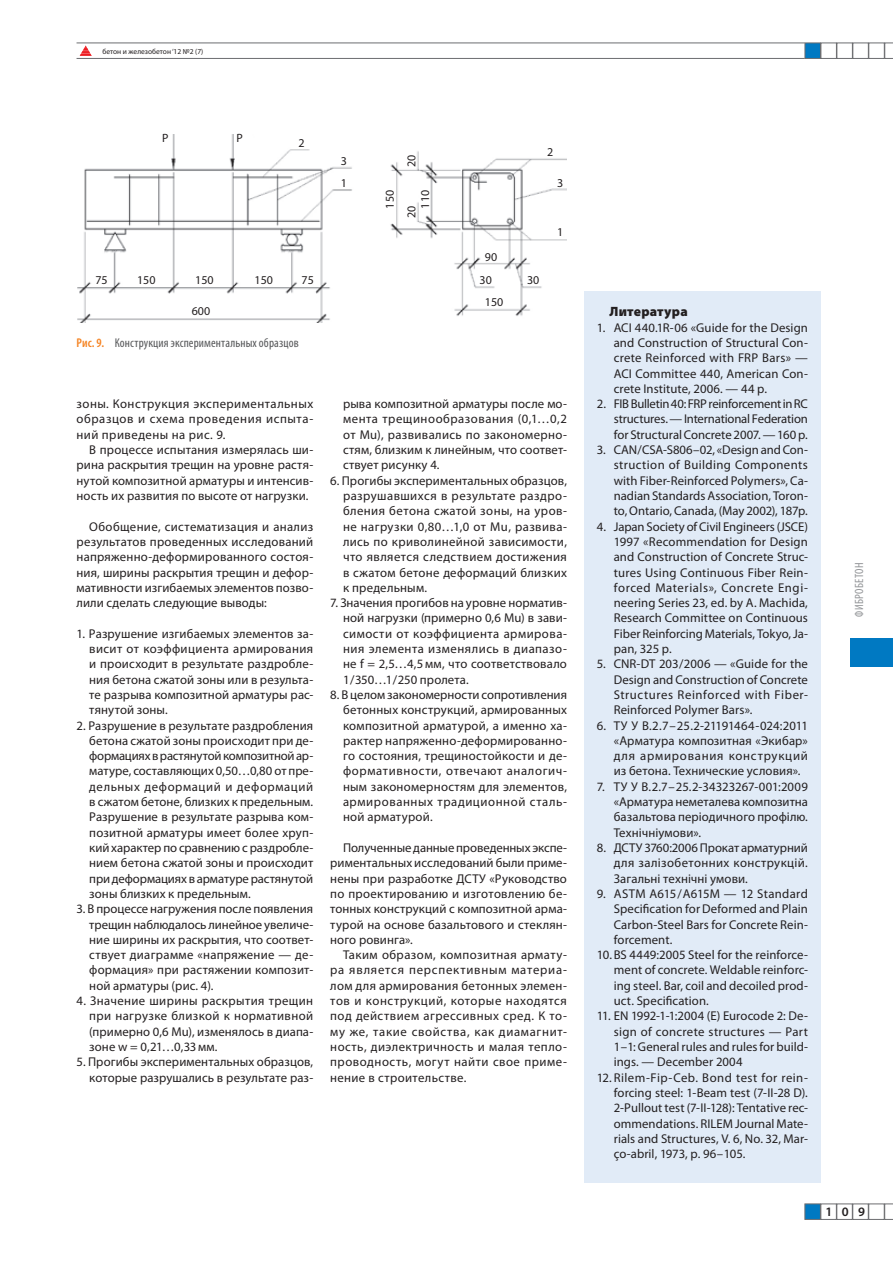
<style>
.page{position:relative;width:893px;height:1276px;background:#fff}
.page>*{position:absolute;margin:0;border:0;box-sizing:border-box;transform-origin:0 0}
.Текст{font:900 13.5px "Myriad Pro";letter-spacing:.015em;color:#231f20}
.t1{font:600 12.9px "Myriad Pro";color:#231f20}
.Текст-2{font:12.75px/15.3px "Myriad Pro";letter-spacing:.01em;color:#231f20;text-align:justify}
.Подпись_под_рисунком{font:condensed 12.75px "Myriad Pro";letter-spacing:.01em;color:#57585a}
.t2{font:12px/23.9px "Myriad Pro";color:#231f20;text-align:center}
.t3{font:condensed 12px "Myriad Pro";letter-spacing:.025em;color:#939598}
.t4{font:7.5px "Myriad Pro";color:#231f20}
.s1{font-weight:600;color:#f58220}
</style>
<div class="page">
<hr style="left:77px;top:43px;width:728px;height:1px;background:#6c6d70">
<hr style="left:77px;top:58px;width:728px;height:1px;background:#6c6d70">
<svg style="left:79px;top:45px;width:13px;height:11px"></svg>
<div style="left:821px;top:43px;width:16px;height:16px;border:1px solid #6c6d70"></div>
<div style="left:837px;top:43px;width:16px;height:16px;border:1px solid #6c6d70"></div>
<div style="left:853px;top:43px;width:16px;height:16px;border:1px solid #6c6d70"></div>
<div style="left:869px;top:43px;width:15px;height:16px;border:1px solid #6c6d70"></div>
<svg style="left:884px;top:43px;width:9px;height:16px"></svg>
<div style="left:805px;top:1203px;width:16px;height:16px;background:#0079c2;border:1px solid #6c6d70"></div>
<div style="left:821px;top:1203px;width:16px;height:16px;border:1px solid #6c6d70"></div>
<div style="left:852px;top:1203px;width:16px;height:16px;border:1px solid #6c6d70"></div>
<div style="left:868px;top:1203px;width:16px;height:16px;border:1px solid #6c6d70"></div>
<svg style="left:884px;top:1203px;width:9px;height:16px"></svg>
<div style="left:850px;top:638px;width:43px;height:29px;background:#0079c2"></div>
<div style="left:805px;top:43px;width:16px;height:16px;background:#0079c2;border:1px solid #6c6d70"></div>
<div style="left:584px;top:291px;width:237px;height:891px;background:#e1ebf7"></div>
<img style="left:77px;top:134px;width:490px;height:189px">
<p class="t4" style="left:102px;top:47px;width:102px">бетон и железобетон ‘12 №2 (7)</p>
<p class="t2" style="left:162px;top:126px;width:8px">P</p>
<p class="t2" style="left:236px;top:126px;width:8px">P</p>
<p class="t2" style="left:299px;top:131px;width:8px">2</p>
<p class="t2" style="left:341px;top:149px;width:8px;line-height:22.6px;text-align:left">3<br>1</p>
<p class="t2" style="left:95px;top:268px;width:14px">75</p>
<p class="t2" style="left:137px;top:268px;width:20px">150</p>
<p class="t2" style="left:195px;top:268px;width:20px">150</p>
<p class="t2" style="left:255px;top:268px;width:20px">150</p>
<p class="t2" style="left:302px;top:268px;width:14px">75</p>
<p class="t2" style="left:192px;top:299px;width:20px">600</p>
<p class="Подпись_под_рисунком" style="left:77px;top:335px;width:224px"><span class="s1">Рис. 9.</span> Конструкция экспериментальных образцов</p>
<p class="t2" style="left:399px;top:167px;width:14px;rotate:-90deg">20</p>
<p class="t2" style="left:378px;top:209px;width:20px;rotate:-90deg">150</p>
<p class="t2" style="left:413px;top:209px;width:20px;rotate:-90deg">110</p>
<p class="t2" style="left:399px;top:218px;width:14px;rotate:-90deg">20</p>
<p class="t2" style="left:479px;top:244px;width:19px">90<br>30</p>
<p class="t2" style="left:485px;top:290px;width:20px">150</p>
<p class="t2" style="left:547px;top:140px;width:8px">2</p>
<p class="t2" style="left:557px;top:171px;width:8px">3</p>
<p class="t2" style="left:527px;top:268px;width:14px">30</p>
<p class="t2" style="left:557px;top:220px;width:8px">1</p>
<p class="Текст-2" style="left:77px;top:396px;width:238px">зоны. Конструкция экспериментальных образцов и схема проведения испыта&shy;ний приведены на рис. 9.</p>
<p class="Текст-2" style="left:77px;top:442px;width:238px;text-indent:13px">В процессе испытания измерялась ши&shy;рина раскрытия трещин на уровне растя&shy;нутой композитной арматуры и интенсив&shy;ность их развития по высоте от нагрузки.</p>
<p class="Текст-2" style="left:77px;top:518px;width:238px;text-indent:13px">Обобщение, систематизация и анализ результатов проведенных исследований напряженно-деформированного состоя&shy;ния, ширины раскрытия трещин и дефор&shy;мативности изгибаемых элементов позво&shy;лили сделать следующие выводы:</p>
<p class="Текст-2" style="left:89px;top:625px;width:225px;text-indent:-13px">1. Разрушение изгибаемых элементов за&shy;висит от коэффициента армирования и происходит в результате раздробле&shy;ния бетона сжатой зоны или в результа&shy;те разрыва композитной арматуры рас&shy;тянутой зоны.</p>
<p class="Текст-2" style="left:89px;top:717px;width:225px;text-indent:-13px">2. Разрушение в результате раздробления бетона сжатой зоны происходит при де&shy;формациях в растянутой композитной ар&shy;матуре, составляющих 0,50…0,80 от пре&shy;дельных деформаций и деформаций в сжатом бетоне, близких к предельным.<br>Разрушение в результате разрыва ком&shy;позитной арматуры имеет более хруп&shy;кий характер по сравнению с раздробле&shy;нием бетона сжатой зоны и происходит при деформациях в арматуре растянутой зоны близких к предельным.</p>
<p class="Текст-2" style="left:89px;top:901px;width:225px;text-indent:-13px">3. В процессе нагружения после появления трещин наблюдалось линейное увеличе&shy;ние ширины их раскрытия, что соответ&shy;ствует диаграмме «напряжение — де&shy;формация» при растяжении композит&shy;ной арматуры (рис. 4).</p>
<p class="Текст-2" style="left:89px;top:993px;width:225px;text-indent:-13px">4. Значение ширины раскрытия трещин при нагрузке близкой к нормативной (примерно 0,6 Mu), изменялось в диапа&shy;зоне w = 0,21…0,33мм.</p>
<p class="Текст-2" style="left:77px;top:1054px;width:238px;text-align:right">5. Прогибы экспериментальных образцов, которые разрушались в результате раз-</p>
<p class="Текст-2" style="left:343px;top:396px;width:225px">рыва композитной арматуры после мо&shy;мента трещинообразования (0,1…0,2 от Mu), развивались по закономерно&shy;стям, близким к линейным, что соответ&shy;ствует рисунку 4.</p>
<p class="Текст-2" style="left:343px;top:472px;width:225px;text-indent:-13px">6. Прогибы экспериментальных образцов, разрушавшихся в результате раздро&shy;бления бетона сжатой зоны, на уров&shy;не нагрузки 0,80…1,0 от Mu, развива&shy;лись по криволинейной зависимости, что является следствием достижения в сжатом бетоне деформаций близких к предельным.</p>
<p class="Текст-2" style="left:343px;top:595px;width:225px;text-indent:-13px">7. Значения прогибов на уровне норматив&shy;ной нагрузки (примерно 0,6 Mu) в зави&shy;симости от коэффициента армирова&shy;ния элемента изменялись в диапазо&shy;не f = 2,5…4,5мм, что соответствовало 1/350…1/250 пролета.</p>
<p class="Текст-2" style="left:343px;top:687px;width:225px;text-indent:-13px">8. В целом закономерности сопротивления бетонных конструкций, армированных композитной арматурой, а именно ха&shy;рактер напряженно-деформированно&shy;го состояния, трещиностойкости и де&shy;формативности, отвечают аналогич&shy;ным закономерностям для элементов, армированных традиционной сталь&shy;ной арматурой.</p>
<p class="Текст-2" style="left:330px;top:840px;width:238px;text-indent:13px">Полученные данные проведенных экспе&shy;риментальных исследований были приме&shy;нены при разработке ДСТУ «Руководство по проектированию и изготовлению бе&shy;тонных конструкций с композитной арма&shy;турой на основе базальтового и стеклян&shy;ного ровинга».</p>
<p class="Текст-2" style="left:330px;top:947px;width:238px;text-indent:13px">Таким образом, композитная армату&shy;ра является перспективным материа&shy;лом для армирования бетонных элемен&shy;тов и конструкций, которые находятся под действием агрессивных сред. К то&shy;му же, такие свойства, как диамагнит&shy;ность, диэлектричность и малая тепло&shy;проводность, могут найти свое приме&shy;нение в строительстве.</p>
<p class="Текст" style="left:609px;top:304px;width:80px">Литература</p>
<p class="Текст-2" style="left:614px;top:319px;width:196px;text-indent:-17px">1. ACI 440.1R-06 «Guide for the Design and Construction of Structural Con&shy;crete Reinforced with FRP Bars» — ACI Committee 440, American Con&shy;crete Institute, 2006. — 44 p.</p>
<p class="Текст-2" style="left:614px;top:396px;width:196px;text-indent:-17px">2. FIB Bulletin 40: FRP reinforcement in RC structures. — International Federation for Structural Concrete 2007. — 160 p.</p>
<p class="Текст-2" style="left:614px;top:442px;width:196px;text-indent:-17px">3. CAN/CSA-S806–02, «Design and Con&shy;struction of Building Components with Fiber-Reinforced Polymers», Ca&shy;nadian Standards Association, Toron&shy;to, Ontario, Canada, (May 2002), 187p.</p>
<p class="Текст-2" style="left:614px;top:518px;width:196px;text-indent:-17px">4. Japan Society of Civil Engineers (JSCE)<br>1997 «Recommendation for Design and Construction of Concrete Struc&shy;tures Using Continuous Fiber Rein&shy;forced Materials», Concrete Engi&shy;neering Series 23, ed. by A. Machida, Research Committee on Continuous Fiber Reinforcing Materials, Tokyo, Ja&shy;pan, 325 p.</p>
<p class="Текст-2" style="left:614px;top:656px;width:196px;text-indent:-17px">5. CNR-DT 203/2006 — «Guide for the Design and Construction of Concrete Structures Reinforced with Fiber-Reinforced Polymer Bars».</p>
<p class="Текст-2" style="left:614px;top:717px;width:196px;text-indent:-17px">6. ТУ У В.2.7–25.2‑21191464‑024:2011 «Арматура композитная «Экибар» для армирования конструкций из бетона. Технические условия».</p>
<p class="Текст-2" style="left:614px;top:778px;width:196px;text-indent:-17px">7. ТУ У В.2.7–25.2‑34323267‑001:2009 «Арматура неметалева композитна базальтова періодичного профілю.<br>Технічніумови».</p>
<p class="Текст-2" style="left:614px;top:840px;width:196px;text-indent:-17px">8. ДСТУ 3760:2006 Прокат арматурний для залізобетонних конструкцій.<br>Загальні технічні умови.</p>
<p class="Текст-2" style="left:614px;top:886px;width:196px;text-indent:-17px">9. ASTM A615/A615M — 12 Standard Specification for Deformed and Plain Carbon-Steel Bars for Concrete Rein&shy;forcement.</p>
<p class="Текст-2" style="left:614px;top:947px;width:196px;text-indent:-17px">10. BS 4449:2005 Steel for the reinforce&shy;ment of concrete. Weldable reinforc&shy;ing steel. Bar, coil and decoiled prod&shy;uct. Specification.</p>
<p class="Текст-2" style="left:614px;top:1008px;width:196px;text-indent:-17px">11. EN 1992‑1‑1:2004 (E) Eurocode 2: De&shy;sign of concrete structures — Part 1–1: General rules and rules for build&shy;ings. — December 2004</p>
<p class="Текст-2" style="left:614px;top:1069px;width:196px;text-indent:-17px">12. Rilem-Fip-Ceb. Bond test for rein&shy;forcing steel: 1‑Beam test (7‑II-28 D).<br>2‑Pullout test (7‑II-128): Tentative rec&shy;ommendations. RILEM Journal Mate&shy;rials and Structures, V. 6, No. 32, Mar&shy;ço-abril, 1973, p. 96–105.</p>
<p class="t3" style="left:852px;top:616px;width:56px;rotate:-90deg">ФИБРОБЕТОН</p>
<p class="t1" style="left:825px;top:1203px;width:41px">109</p>
</div>
